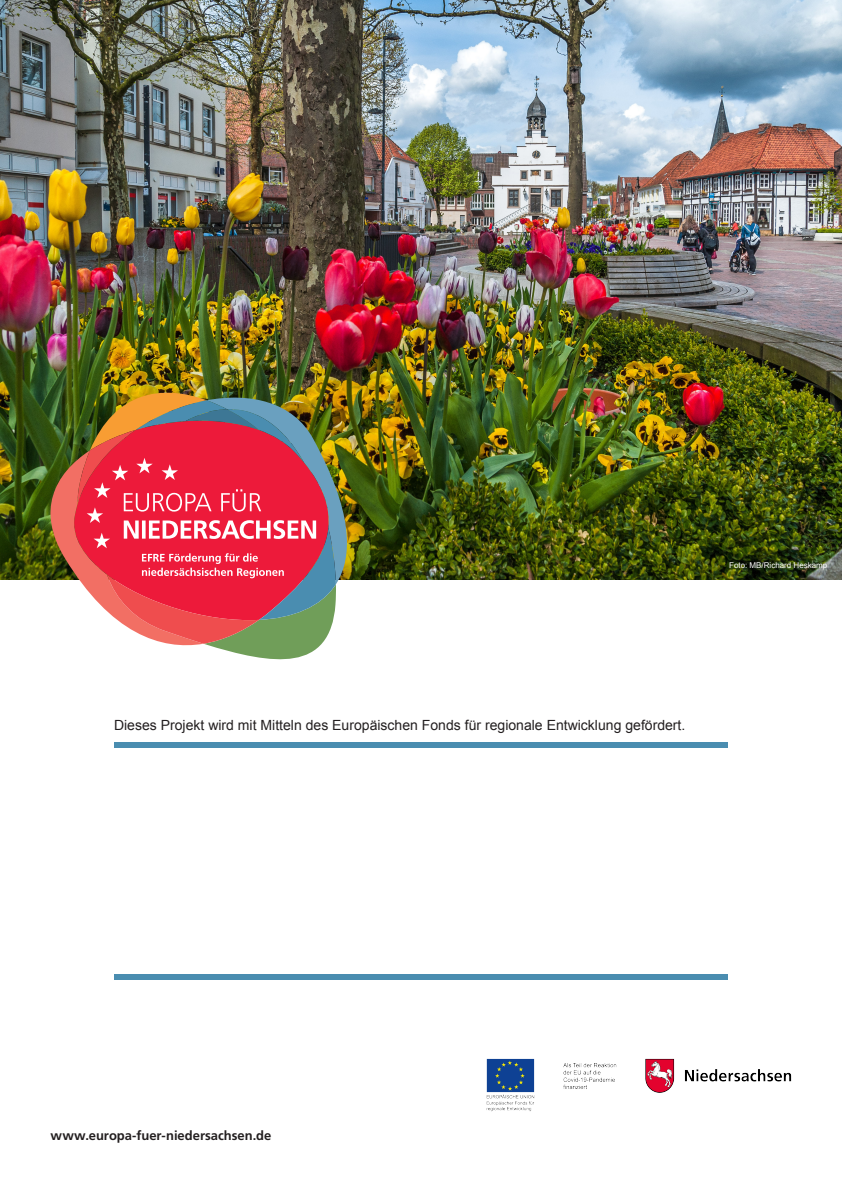
<style>
.page{position:relative;width:842px;height:1191px;background:#fff}
.page>*{position:absolute;margin:0;border:0;box-sizing:border-box;transform-origin:0 0}
.t1{font:14px "Arial";color:#231f20}
.t2{font:700 13px "Frutiger LT Std";color:#231f20}
.t3{font:8px "Arial";color:#fffefe}
</style>
<div class="page">
<img style="left:0;top:0;width:842px;height:579px">
<svg style="left:51px;top:393px;width:296px;height:266px;background:#c96363"></svg>
<div style="left:114px;top:742px;width:614px;height:6px;background:#4a8db0"></div>
<div style="left:114px;top:973px;width:614px;height:6px;background:#4a8db0"></div>
<img style="left:486px;top:1058px;width:306px;height:54px">
<p class="t3" style="left:729px;top:560px;width:100px">Foto: MB/Richard Heskamp</p>
<p class="t1" style="left:114px;top:715px;width:573px">Dieses Projekt wird mit Mitteln des Europäischen Fonds für regionale Entwicklung gefördert.</p>
<p class="t2" style="left:51px;top:1127px;width:222px">www.europa-fuer-niedersachsen.de</p>
</div>
